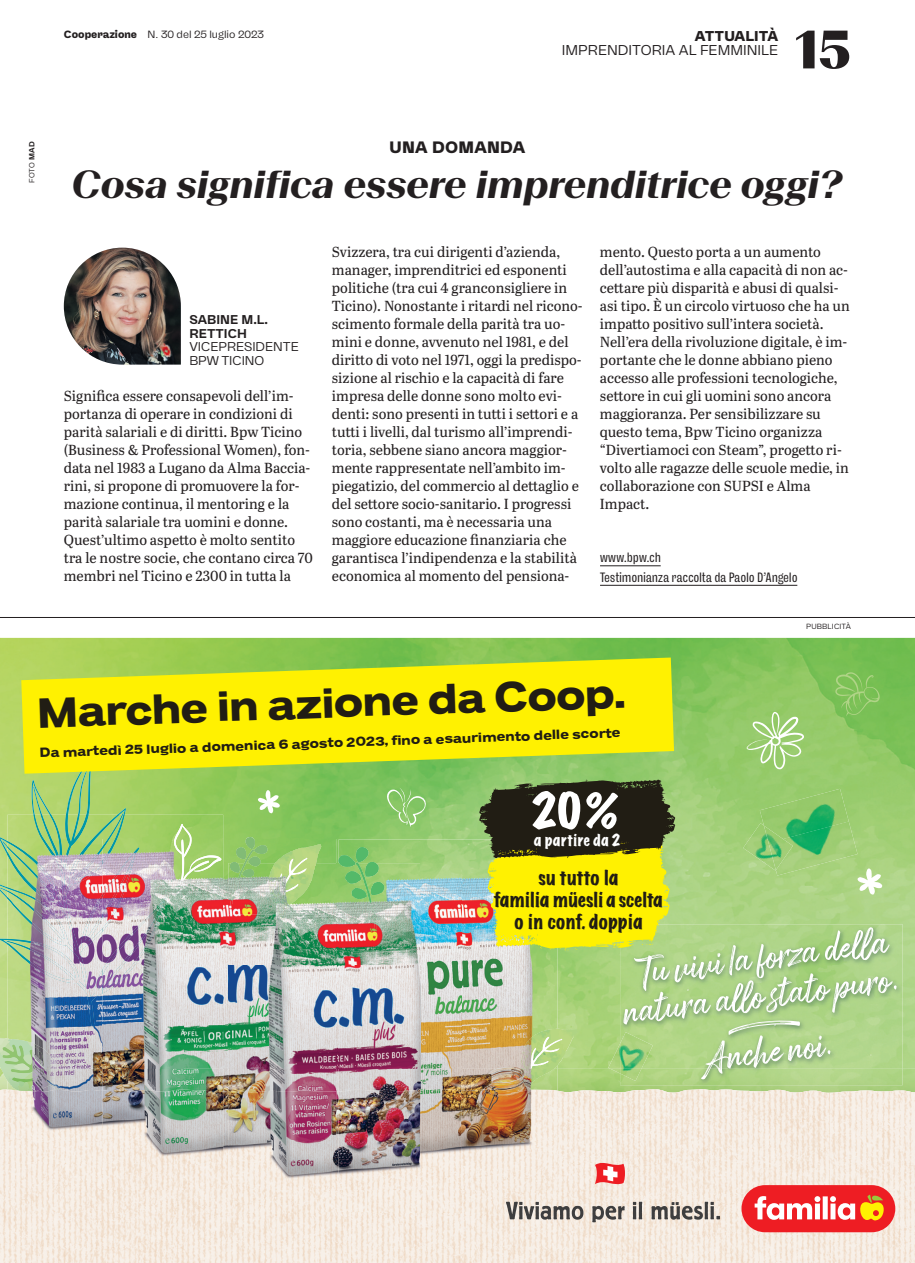
<style>
.page{position:relative;width:915px;height:1263px;background:#fff}
.page>*{position:absolute;margin:0;border:0;box-sizing:border-box;transform-origin:0 0}
.t1{font:900 54px "Beausite Slick";color:#231f20}
.t2{font:700 52.5px "Coop Hand";color:#fff}
.t3{font:700 42.75px "Coop Expanded";color:#211d14}
.t4{font:italic 700 39px "Beausite Slick";letter-spacing:-.005em;color:#231f20}
.t5{font:700 21.9px/21.9px "Coop Hand";letter-spacing:-.01em;color:#211d14;text-align:center}
.t6{font:700 17.55px "Coop Hand";letter-spacing:.005em;color:#fff}
.t7{font:900 16.5px "Coop Freigeist";letter-spacing:.015em;color:#231f20}
.t8{font:14.55px/18px "Abril Text";color:#231f20}
.t9{font:14.25px "Coop Freigeist";color:#231f20}
.t10{font:900 14.25px "Coop Freigeist";color:#231f20}
.t11{font:700 13.5px "Coop Expanded";color:#211d14}
.t12{font:13.5px/19.5px "Coop Freigeist X Con";letter-spacing:.03em;color:#231f20}
.t13{font:12.75px/13.5px "Coop Freigeist";color:#231f20}
.t14{font:700 12.75px/13.5px "Coop Freigeist";color:#231f20}
.t15{font:10.5px "Coop Freigeist";color:#231f20}
.t16{font:7.5px "Coop Freigeist";letter-spacing:.02em;color:#231f20}
.s1{font-weight:700}
.s2{font-weight:900}
</style>
<div class="page">
<img style="left:64px;top:248px;width:117px;height:117px">
<hr style="left:600px;top:565px;width:60px;height:1px;background:#231f20">
<hr style="left:600px;top:585px;width:197px;height:1px;background:#231f20">
<hr style="left:0;top:617px;width:914px;height:1px;background:#231f20">
<img style="left:0;top:638px;width:914px;height:450px">
<svg style="left:0;top:751px;width:165px;height:276px"></svg>
<svg style="left:835px;top:672px;width:44px;height:40px"></svg>
<svg style="left:258px;top:712px;width:623px;height:151px"></svg>
<svg style="left:383px;top:787px;width:47px;height:40px"></svg>
<img style="left:0;top:1098px;width:32px;height:165px">
<img style="left:510px;top:1089px;width:404px;height:174px">
<img style="left:32px;top:1164px;width:106px;height:99px">
<img style="left:138px;top:1189px;width:372px;height:74px">
<svg style="left:506px;top:1202px;width:213px;height:20px"></svg>
<div style="left:741px;top:1185px;width:153px;height:47px;background:#ee1d23;border-radius:24px"></div>
<svg style="left:754px;top:1194px;width:130px;height:26px"></svg>
<svg style="left:594px;top:1159px;width:30px;height:28px"></svg>
<img style="left:338px;top:839px;width:141px;height:230px">
<img style="left:338px;top:847px;width:37px;height:16px">
<img style="left:461px;top:1069px;width:18px;height:20px">
<img style="left:368px;top:1089px;width:189px;height:101px">
<img style="left:125px;top:815px;width:98px;height:24px">
<img style="left:50px;top:815px;width:75px;height:76px">
<img style="left:174px;top:824px;width:17px;height:15px">
<img style="left:69px;top:1069px;width:154px;height:20px">
<svg style="left:0;top:1038px;width:69px;height:60px"></svg>
<img style="left:7px;top:1089px;width:216px;height:75px">
<img style="left:223px;top:839px;width:113px;height:46px">
<img style="left:223px;top:885px;width:5px;height:206px">
<img style="left:186px;top:1091px;width:42px;height:98px">
<img style="left:102px;top:1164px;width:84px;height:25px">
<img style="left:102px;top:839px;width:121px;height:230px">
<img style="left:102px;top:839px;width:63px;height:137px">
<img style="left:174px;top:839px;width:47px;height:47px">
<img style="left:336px;top:863px;width:2px;height:228px">
<img style="left:321px;top:1091px;width:47px;height:121px">
<img style="left:228px;top:1189px;width:93px;height:23px">
<img style="left:368px;top:1190px;width:93px;height:22px">
<img style="left:420px;top:863px;width:41px;height:206px">
<img style="left:338px;top:966px;width:82px;height:103px">
<img style="left:339px;top:863px;width:39px;height:74px">
<img style="left:338px;top:1069px;width:123px;height:22px">
<img style="left:228px;top:863px;width:108px;height:326px">
<svg style="left:230px;top:837px;width:91px;height:103px"></svg>
<img style="left:896px;top:924px;width:6px;height:161px">
<svg style="left:479px;top:779px;width:417px;height:333px"></svg>
<svg style="left:21px;top:657px;width:652px;height:117px;fill:#fff101"></svg>
<p class="t16" style="left:27px;top:183px;width:43px;rotate:-90deg">FOTO <span class="s1">MAD</span></p>
<p class="t10" style="left:694px;top:26px;width:85px">ATTUALITÀ</p>
<p class="t9" style="left:561px;top:41px;width:218px">IMPRENDITORIA AL FEMMINILE</p>
<p class="t15" style="left:64px;top:28px;width:201px"><span class="s2">Cooperazione</span> N. 30 del 25 luglio 2023</p>
<h1 class="t1" style="left:795px;top:13px;width:57px">15</h1>
<p class="t7" style="left:389px;top:137px;width:137px">UNA DOMANDA</p>
<h3 class="t4" style="left:72px;top:158px;width:772px">Cosa significa essere imprenditrice oggi?</h3>
<p class="t14" style="left:189px;top:313px;width:80px">SABINE M.L.<br>RETTICH</p>
<p class="t13" style="left:189px;top:340px;width:111px">VICEPRESIDENTE<br>BPW TICINO</p>
<p class="t8" style="left:64px;top:386px;width:251px">Significa essere consapevoli dell’im&shy;portanza di operare in condizioni di parità salariali e di diritti. Bpw Ticino (Business &amp; Professional Women), fon&shy;data nel 1983 a Lugano da Alma Baccia&shy;rini, si propone di promuovere la for&shy;mazione continua, il mentoring e la parità salariale tra uomini e donne.<br>Quest’ultimo aspetto è molto sentito tra le nostre socie, che contano circa 70 membri nel Ticino e 2300 in tutta la</p>
<p class="t8" style="left:332px;top:242px;width:252px">Svizzera, tra cui dirigenti d’azienda, manager, imprenditrici ed esponenti politiche (tra cui 4 granconsigliere in Ticino). Nonostante i ritardi nel ricono&shy;scimento formale della parità tra uo&shy;mini e donne, avvenuto nel 1981, e del diritto di voto nel 1971, oggi la predispo&shy;sizione al rischio e la capacità di fare impresa delle donne sono molto evi&shy;denti: sono presenti in tutti i settori e a tutti i livelli, dal turismo all’imprendi&shy;toria, sebbene siano ancora maggior&shy;mente rappresentate nell’ambito im&shy;piegatizio, del commercio al dettaglio e del settore socio-sanitario. I progressi sono costanti, ma è necessaria una maggiore educazione finanziaria che garantisca l’indipendenza e la stabilità economica al momento del pensiona-</p>
<p class="t8" style="left:599px;top:242px;width:251px">mento. Questo porta a un aumento dell’autostima e alla capacità di non ac&shy;cettare più disparità e abusi di qualsi&shy;asi tipo. È un circolo virtuoso che ha un impatto positivo sull’intera società.<br>Nell’era della rivoluzione digitale, è im&shy;portante che le donne abbiano pieno accesso alle professioni tecnologiche, settore in cui gli uomini sono ancora maggioranza. Per sensibilizzare su questo tema, Bpw Ticino organizza “Divertiamoci con Steam”, progetto ri&shy;volto alle ragazze delle scuole medie, in collaborazione con SUPSI e Alma Impact.</p>
<p class="t12" style="left:600px;top:548px;width:199px">www.bpw.ch<br>Testimonianza raccolta da Paolo D’Angelo</p>
<p class="t16" style="left:806px;top:621px;width:46px">PUBBLICITÀ</p>
<h3 class="t3" style="left:36px;top:689px;width:590px;rotate:-2deg">Marche in azione da Coop.</h3>
<p class="t11" style="left:39px;top:745px;width:582px;rotate:-2deg">Da martedì 25 luglio a domenica 6 agosto 2023, fi no a esaurimento delle scorte</p>
<h2 class="t2" style="left:532px;top:772px;width:91px">20%</h2>
<p class="t6" style="left:533px;top:828px;width:88px">a partire da 2</p>
<h3 class="t5" style="left:494px;top:865px;width:170px">su tutto la familiamüesli ascelta o in conf.doppia</h3>
</div>
